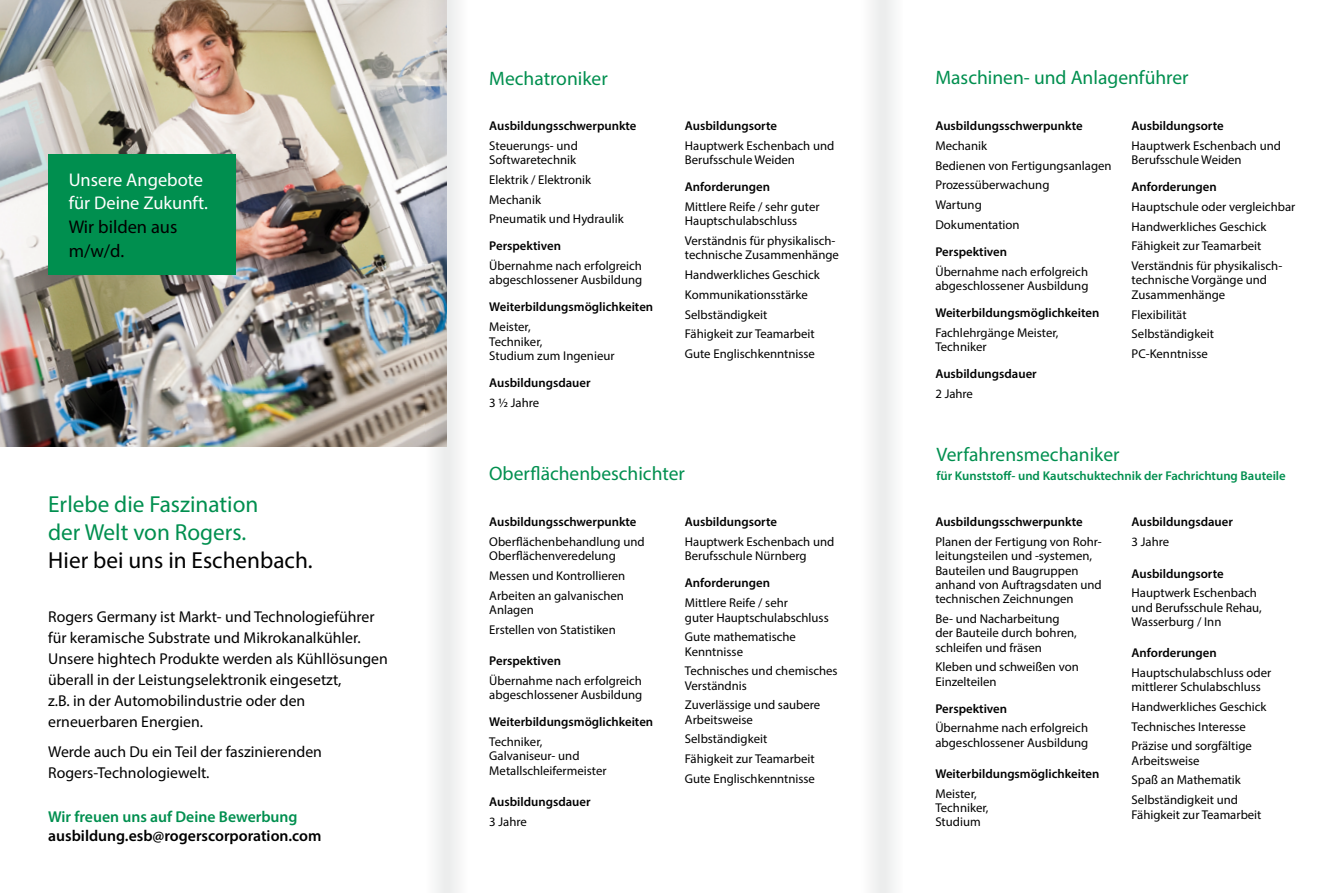
<style>
.page{position:relative;width:1340px;height:893px;background:#fff}
.page>*{position:absolute;margin:0;border:0;box-sizing:border-box;transform-origin:0 0}
.t1{font:23.25px/27.9px "Myriad Pro";color:#008f4f}
.t2{font:23.25px "Myriad Pro";color:#000}
.t3{font:19.5px "Myriad Pro";color:#008f4f}
.t4{font:18.45px/23.7px "Myriad Pro";color:#fff}
.t5{font:18.45px/23.7px "Myriad Pro";color:#000}
.t6{font:15.75px/21px "Myriad Pro";color:#000}
.t7{font:600 15.75px "Myriad Pro";color:#000}
.t8{font:600 15.75px "Myriad Pro";color:#008f4f}
.t9{font:12.75px/14.2px "Myriad Pro";color:#000}
.t10{font:600 12.75px "Myriad Pro";color:#000}
.t11{font:600 12.75px "Myriad Pro";color:#008f4f}
</style>
<div class="page">
<div style="left:861px;top:0;width:21px;height:893px;background:#f5f5f5"></div>
<div style="left:882px;top:0;width:21px;height:893px;background:#f3f4f4"></div>
<img style="left:0;top:0;width:426px;height:446px">
<div style="left:48px;top:154px;width:187px;height:120px;background:#008f4f"></div>
<svg style="left:426px;top:0;width:20px;height:893px"></svg>
<div style="left:446px;top:0;width:21px;height:893px;background:#f3f3f3"></div>
<h3 class="t4" style="left:69px;top:167px;width:141px">Unsere Angebote für Deine Zukunft.</h3>
<h3 class="t5" style="left:69px;top:215px;width:110px">Wir bilden aus m/w/d.</h3>
<h1 class="t1" style="left:48px;top:490px;width:212px">Erlebe die Faszination der Welt von Rogers.</h1>
<h1 class="t2" style="left:48px;top:545px;width:266px">Hier bei uns in Eschenbach.</h1>
<p class="t6" style="left:48px;top:606px;width:341px">Rogers Germany ist Markt- und Technologieführer für keramische Substrate und Mikrokanalkühler.<br>Unsere hightech Produkte werden als Kühllösungen überall in der Leistungselektronik eingesetzt,<br>z.B. in der Automobilindustrie oder den erneuerbaren Energien.</p>
<p class="t6" style="left:48px;top:741px;width:275px">Werde auch Du ein Teil der faszinierenden<br>Rogers-Technologiewelt.</p>
<p class="t8" style="left:48px;top:807px;width:251px">Wir freuen uns auf Deine Bewerbung</p>
<p class="t7" style="left:48px;top:826px;width:275px">ausbildung.esb@rogerscorporation.com</p>
<h2 class="t3" style="left:489px;top:66px;width:120px">Mechatroniker</h2>
<p class="t10" style="left:489px;top:118px;width:149px">Ausbildungsschwerpunkte</p>
<p class="t9" style="left:489px;top:138px;width:90px">Steuerungs- und<br>Softwaretechnik</p>
<p class="t9" style="left:489px;top:169px;width:136px;line-height:19.8px">Elektrik / Elektronik<br>Mechanik<br>Pneumatik und Hydraulik</p>
<p class="t10" style="left:489px;top:238px;width:73px">Perspektiven</p>
<p class="t9" style="left:489px;top:259px;width:154px">Übernahme nach erfolgreich abgeschlossener Ausbildung</p>
<p class="t10" style="left:489px;top:299px;width:165px">Weiterbildungsmöglichkeiten</p>
<p class="t9" style="left:489px;top:320px;width:127px">Meister,<br>Techniker,<br>Studium zum Ingenieur</p>
<p class="t10" style="left:489px;top:374px;width:103px">Ausbildungsdauer</p>
<p class="t9" style="left:489px;top:395px;width:51px">3 ½ Jahre</p>
<p class="t10" style="left:685px;top:118px;width:94px">Ausbildungsorte</p>
<p class="t9" style="left:685px;top:138px;width:151px">Hauptwerk Eschenbach und<br>Berufsschule Weiden</p>
<p class="t10" style="left:685px;top:179px;width:87px">Anforderungen</p>
<p class="t9" style="left:685px;top:199px;width:136px">Mittlere Reife / sehr guter<br>Hauptschulabschluss</p>
<p class="t9" style="left:685px;top:233px;width:156px">Verständnis für physikalisch&shy;technische Zusammenhänge</p>
<p class="t9" style="left:685px;top:265px;width:136px;line-height:19.8px">Handwerkliches Geschick<br>Kommunikationsstärke<br>Selbständigkeit<br>Fähigkeit zur Teamarbeit<br>Gute Englischkenntnisse</p>
<h2 class="t3" style="left:489px;top:462px;width:197px">Oberflächenbeschichter</h2>
<p class="t10" style="left:489px;top:514px;width:149px">Ausbildungsschwerpunkte</p>
<p class="t9" style="left:489px;top:535px;width:157px">Oberflächenbehandlung und<br>Oberflächenveredelung</p>
<p class="t9" style="left:489px;top:566px;width:138px;line-height:19.8px">Messen und Kontrollieren<br>Arbeiten an galvanischen</p>
<p class="t9" style="left:489px;top:600px;width:128px;line-height:19.8px">Anlagen<br>Erstellen von Statistiken</p>
<p class="t10" style="left:489px;top:653px;width:73px">Perspektiven</p>
<p class="t9" style="left:489px;top:673px;width:154px">Übernahme nach erfolgreich abgeschlossener Ausbildung</p>
<p class="t10" style="left:489px;top:714px;width:165px">Weiterbildungsmöglichkeiten</p>
<p class="t9" style="left:489px;top:734px;width:119px">Techniker,<br>Galvaniseur- und<br>Metallschleifermeister</p>
<p class="t10" style="left:489px;top:793px;width:103px">Ausbildungsdauer</p>
<p class="t9" style="left:489px;top:814px;width:39px">3 Jahre</p>
<p class="t10" style="left:685px;top:514px;width:94px">Ausbildungsorte</p>
<p class="t9" style="left:685px;top:535px;width:151px">Hauptwerk Eschenbach und<br>Berufsschule Nürnberg</p>
<p class="t10" style="left:685px;top:575px;width:87px">Anforderungen</p>
<p class="t9" style="left:685px;top:596px;width:145px">Mittlere Reife / sehr<br>guter Hauptschulabschluss</p>
<p class="t9" style="left:685px;top:630px;width:113px">Gute mathematische<br>Kenntnisse</p>
<p class="t9" style="left:685px;top:664px;width:154px">Technisches und chemisches<br>Verständnis</p>
<p class="t9" style="left:685px;top:698px;width:137px">Zuverlässige und saubere<br>Arbeitsweise</p>
<p class="t9" style="left:685px;top:729px;width:132px;line-height:19.8px">Selbständigkeit<br>Fähigkeit zur Teamarbeit<br>Gute Englischkenntnisse</p>
<h2 class="t3" style="left:935px;top:65px;width:255px">Maschinen- und Anlagenführer</h2>
<p class="t10" style="left:1131px;top:118px;width:94px">Ausbildungsorte</p>
<p class="t9" style="left:1131px;top:138px;width:151px">Hauptwerk Eschenbach und<br>Berufsschule Weiden</p>
<p class="t10" style="left:1131px;top:179px;width:87px">Anforderungen</p>
<p class="t9" style="left:1131px;top:197px;width:165px;line-height:19.8px">Hauptschule oder vergleichbar<br>Handwerkliches Geschick<br>Fähigkeit zur Teamarbeit<br>Verständnis für physikalisch-</p>
<p class="t9" style="left:1131px;top:273px;width:137px">technische Vorgänge und<br>Zusammenhänge</p>
<p class="t9" style="left:1131px;top:304px;width:84px;line-height:19.8px">Flexibilität<br>Selbständigkeit<br>PC-Kenntnisse</p>
<p class="t10" style="left:935px;top:118px;width:149px">Ausbildungsschwerpunkte</p>
<p class="t9" style="left:935px;top:135px;width:178px;line-height:19.8px">Mechanik<br>Bedienen von Fertigungsanlagen<br>Prozessüberwachung<br>Wartung<br>Dokumentation</p>
<p class="t10" style="left:935px;top:244px;width:73px">Perspektiven</p>
<p class="t9" style="left:935px;top:264px;width:154px">Übernahme nach erfolgreich abgeschlossener Ausbildung</p>
<p class="t10" style="left:935px;top:305px;width:165px">Weiterbildungsmöglichkeiten</p>
<p class="t9" style="left:935px;top:325px;width:125px">Fachlehrgänge Meister,<br>Techniker</p>
<p class="t10" style="left:935px;top:366px;width:103px">Ausbildungsdauer</p>
<p class="t9" style="left:935px;top:386px;width:39px">2 Jahre</p>
<h2 class="t3" style="left:936px;top:442px;width:185px">Verfahrensmechaniker</h2>
<p class="t11" style="left:936px;top:468px;width:351px">für Kunststoff- und Kautschuktechnik der Fachrichtung Bauteile</p>
<p class="t10" style="left:935px;top:514px;width:149px">Ausbildungsschwerpunkte</p>
<p class="t9" style="left:935px;top:535px;width:168px">Planen der Fertigung von Rohr&shy;leitungsteilen und -systemen,<br>Bauteilen und Baugruppen anhand von Auftragsdaten und technischen Zeichnungen</p>
<p class="t9" style="left:935px;top:611px;width:143px">Be- und Nacharbeitung der Bauteile durch bohren, schleifen und fräsen</p>
<p class="t9" style="left:935px;top:660px;width:145px">Kleben und schweißen von<br>Einzelteilen</p>
<p class="t10" style="left:935px;top:700px;width:73px">Perspektiven</p>
<p class="t9" style="left:935px;top:721px;width:154px">Übernahme nach erfolgreich abgeschlossener Ausbildung</p>
<p class="t10" style="left:935px;top:765px;width:165px">Weiterbildungsmöglichkeiten</p>
<p class="t9" style="left:935px;top:786px;width:55px">Meister,<br>Techniker,<br>Studium</p>
<p class="t10" style="left:1131px;top:514px;width:103px">Ausbildungsdauer</p>
<p class="t9" style="left:1131px;top:535px;width:39px">3 Jahre</p>
<p class="t10" style="left:1131px;top:565px;width:94px">Ausbildungsorte</p>
<p class="t9" style="left:1131px;top:586px;width:132px">Hauptwerk Eschenbach und Berufsschule Rehau,<br>Wasserburg / Inn</p>
<p class="t10" style="left:1131px;top:645px;width:87px">Anforderungen</p>
<p class="t9" style="left:1131px;top:665px;width:141px">Hauptschulabschluss oder mittlerer Schulabschluss</p>
<p class="t9" style="left:1131px;top:696px;width:136px;line-height:19.8px">Handwerkliches Geschick<br>Technisches Interesse<br>Präzise und sorgfältige</p>
<p class="t9" style="left:1131px;top:750px;width:111px;line-height:19.8px">Arbeitsweise<br>Spaß an Mathematik<br>Selbständigkeit und</p>
<p class="t9" style="left:1131px;top:807px;width:131px">Fähigkeit zur Teamarbeit</p>
</div>
